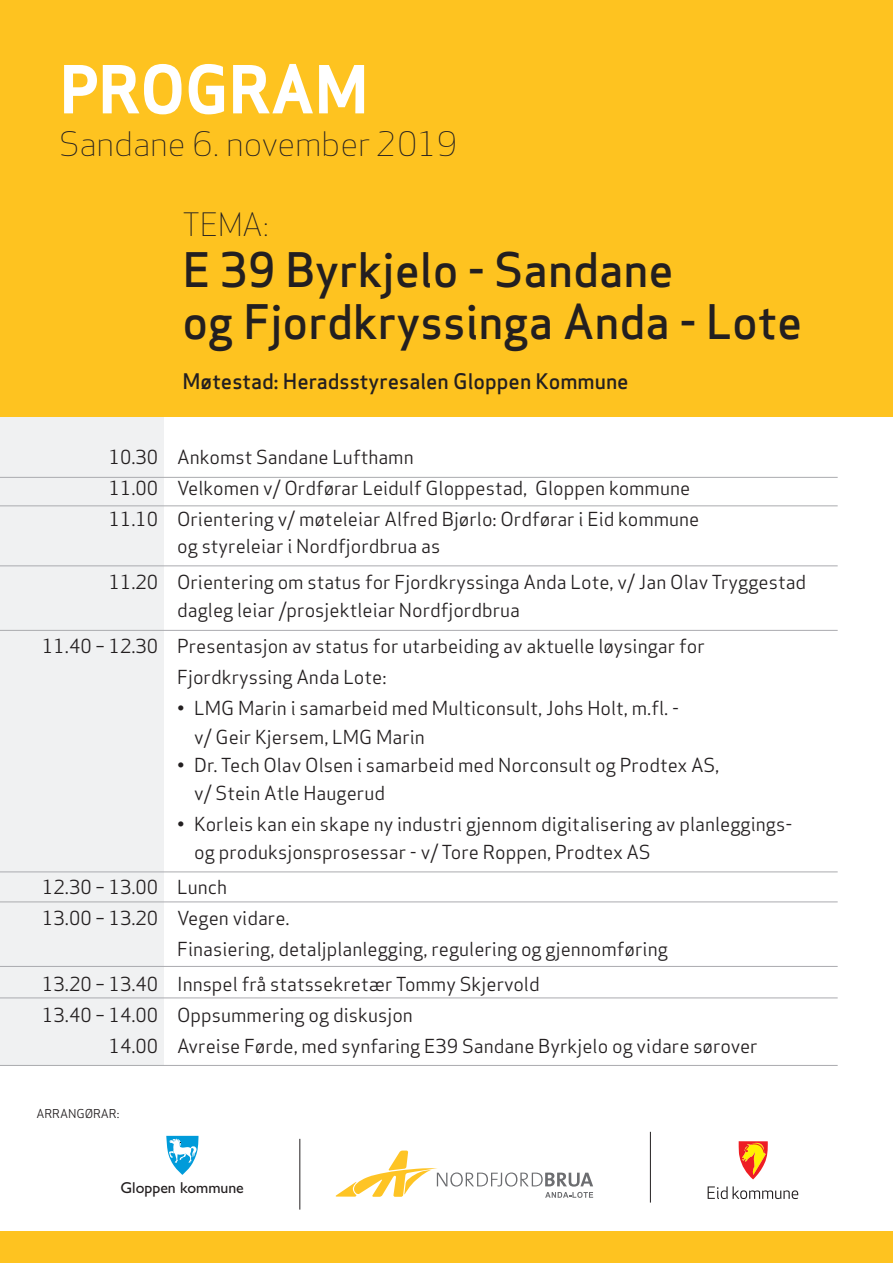
<style>
.page{position:relative;width:893px;height:1263px;background:#fff}
.page>*{position:absolute;margin:0;border:0;box-sizing:border-box;transform-origin:0 0}
.t1{font:700 64.5px "Apex Sans";color:#fff}
.t2{font:500 46.5px/51.3px "Apex Sans";color:#231f20}
.t3{font:300 33px "Apex Sans";color:#231f20}
.t4{font:300 31.5px "Apex Sans";color:#231f20}
.t5{font:500 21px "Apex Sans";color:#231f20}
.t6{font:18.9px/31.2px "Apex Sans";color:#231f20}
.t7{font:15.9px "Gill Sans";color:#231f20}
.t8{font:12px "Apex Sans";color:#231f20}
</style>
<div class="page">
<div style="left:0;top:417px;width:164px;height:648px;background:#f0f1f2"></div>
<div style="left:0;top:0;width:893px;height:417px;background:#fec320"></div>
<svg style="left:336px;top:1150px;width:257px;height:48px"></svg>
<svg style="left:738px;top:1141px;width:30px;height:38px"></svg>
<svg style="left:708px;top:1186px;width:90px;height:13px"></svg>
<svg style="left:166px;top:1136px;width:32px;height:39px"></svg>
<hr style="left:300px;top:1139px;width:1px;height:70px;background:#231f20">
<hr style="left:650px;top:1132px;width:1px;height:70px;background:#231f20">
<div style="left:0;top:1231px;width:893px;height:32px;background:#fec320"></div>
<hr style="left:0;top:477px;width:838px;height:1px;background:#aaabaf">
<hr style="left:0;top:506px;width:838px;height:1px;background:#aaabaf">
<hr style="left:0;top:566px;width:838px;height:1px;background:#aaabaf">
<hr style="left:0;top:630px;width:838px;height:1px;background:#aaabaf">
<hr style="left:0;top:872px;width:838px;height:1px;background:#aaabaf">
<hr style="left:0;top:902px;width:838px;height:1px;background:#aaabaf">
<hr style="left:0;top:966px;width:838px;height:1px;background:#aaabaf">
<hr style="left:0;top:998px;width:838px;height:1px;background:#aaabaf">
<hr style="left:0;top:1065px;width:838px;height:1px;background:#aaabaf">
<h1 class="t1" style="left:60px;top:65px;width:311px">PROGRAM</h1>
<h3 class="t3" style="left:60px;top:131px;width:399px">Sandane 6. november 2019</h3>
<h3 class="t4" style="left:182px;top:212px;width:88px">TEMA:</h3>
<h2 class="t2" style="left:182px;top:250px;width:621px">E 39 Byrkjelo - Sandane<br>og Fjordkryssinga Anda - Lote</h2>
<p class="t5" style="left:182px;top:373px;width:448px">Møtestad: Heradsstyresalen Gloppen Kommune</p>
<p class="t6" style="left:109px;top:444px;width:592px">10.30 Ankomst Sandane Lufthamn<br>11.00 Velkomen v/ Ordførar Leidulf Gloppestad, Gloppen kommune<br>11.10 Orientering v/ møteleiar Alfred Bjørlo: Ordførar i Eid kommune</p>
<p class="t6" style="left:109px;top:530px;width:699px;line-height:35.7px;text-indent:68px">og styreleiar i Nordfjordbrua as<br>11.20 Orientering om status for Fjordkryssinga Anda Lote, v/ Jan Olav Tryggestad</p>
<p class="t6" style="left:42px;top:594px;width:664px;line-height:36px;text-indent:135px">dagleg leiar /prosjektleiar Nordfjordbrua<br>11.40 – 12.30 Presentasjon av status for utarbeiding av aktuelle løysingar for</p>
<p class="t6" style="left:177px;top:664px;width:211px">Fjordkryssing Anda Lote:</p>
<p class="t6" style="left:194px;top:696px;width:486px;line-height:28.2px;text-indent:-17px">• LMG Marin i samarbeid med Multiconsult, Johs Holt, m.fl. - v/ Geir Kjersem, LMG Marin</p>
<p class="t6" style="left:194px;top:753px;width:527px;line-height:28.2px;text-indent:-17px">• Dr. Tech Olav Olsen i samarbeid med Norconsult og Prodtex AS, v/ Stein Atle Haugerud</p>
<p class="t6" style="left:194px;top:812px;width:599px;line-height:28.2px;text-indent:-17px">• Korleis kan ein skape ny industri gjennom digitalisering av planleggings&shy;og produksjonsprosessar - v/ Tore Roppen, Prodtex AS</p>
<p class="t6" style="left:42px;top:873px;width:186px">12.30 – 13.00 Lunch</p>
<p class="t6" style="left:42px;top:904px;width:249px">13.00 – 13.20 Vegen vidare.</p>
<p class="t6" style="left:177px;top:936px;width:492px">Finasiering, detaljplanlegging, regulering og gjennomføring</p>
<p class="t6" style="left:42px;top:970px;width:499px">13.20 – 13.40 Innspel frå statssekretær Tommy Skjervold<br>13.40 – 14.00 Oppsummering og diskusjon</p>
<p class="t6" style="left:109px;top:1033px;width:650px">14.00 Avreise Førde, med synfaring E39 Sandane Byrkjelo og vidare sørover</p>
<p class="t8" style="left:36px;top:1109px;width:84px">ARRANGØRAR:</p>
<p class="t7" style="left:121px;top:1182px;width:125px">Gloppen kommune</p>
</div>
